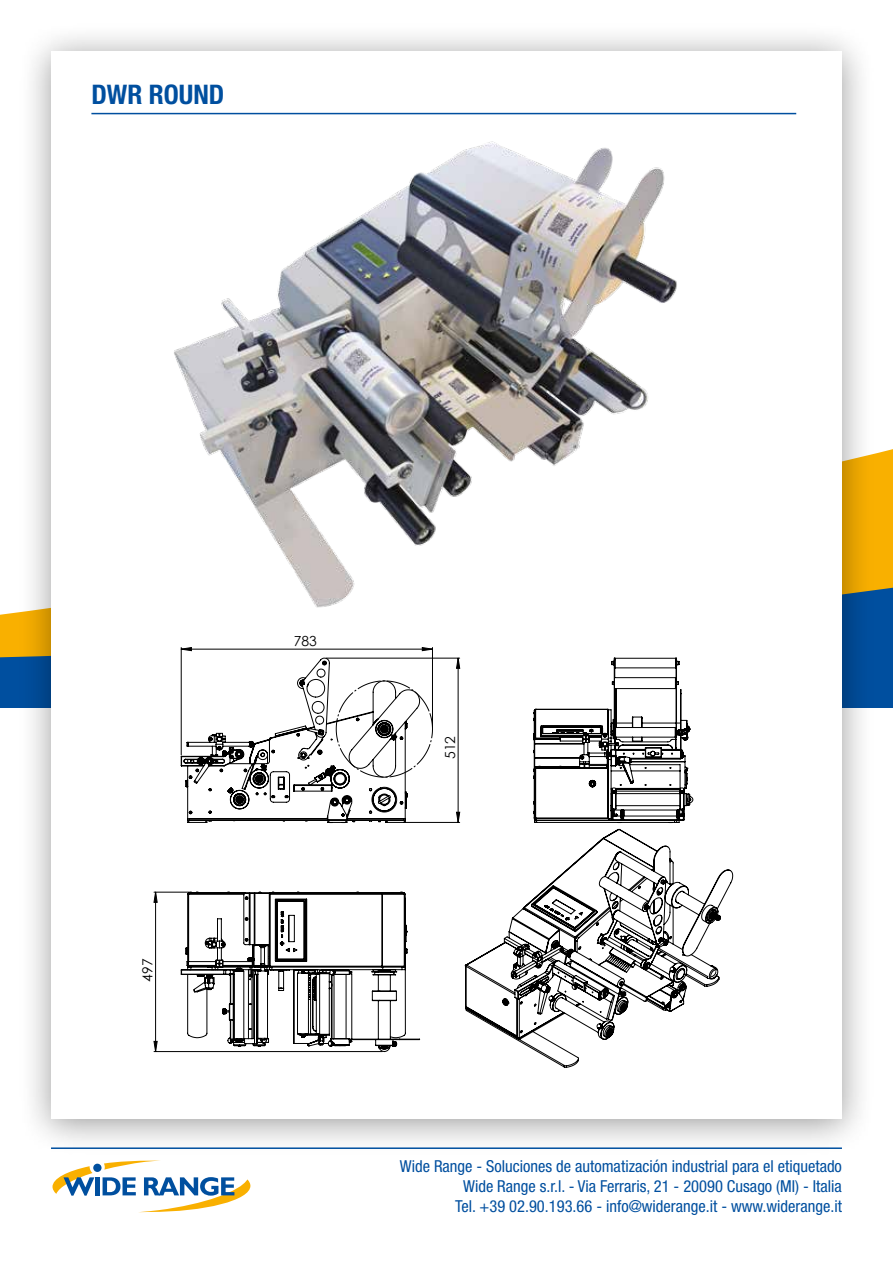
<style>
.page{position:relative;width:893px;height:1263px;background:#fff}
.page>*{position:absolute;margin:0;border:0;box-sizing:border-box;transform-origin:0 0}
.t1{font:700 condensed 27px "Helvetica Neue LT Std";color:#004f9f}
.t2{font:condensed 16.5px/19.8px "Helvetica Neue LT Std";color:#004f9f;text-align:right}
.t3{font:13.95px "Century Gothic";color:#000}
</style>
<div class="page">
<svg style="left:0;top:449px;width:893px;height:218px"></svg>
<div style="left:17px;top:22px;width:858px;height:1134px;background:#000;opacity:.4"></div>
<div style="left:51px;top:51px;width:791px;height:1067px;background:#fff"></div>
<hr style="left:91px;top:113px;width:705px;height:1px;background:#004f9f">
<hr style="left:406px;top:822px;width:54px;height:1px;background:#000">
<hr style="left:326px;top:658px;width:134px;height:1px;background:#000">
<hr style="left:432px;top:647px;width:1px;height:80px;background:#000">
<hr style="left:181px;top:647px;width:1px;height:108px;background:#000">
<hr style="left:154px;top:892px;width:35px;height:1px;background:#000">
<hr style="left:154px;top:1051px;width:228px;height:1px;background:#000">
<hr style="left:136px;top:1084px;width:603px;height:1px;background:#c0c0c0">
<hr style="left:136px;top:625px;width:1px;height:448px;background:#c0c0c0">
<hr style="left:753px;top:625px;width:1px;height:448px;background:#c0c0c0">
<hr style="left:136px;top:625px;width:603px;height:1px;background:#c0c0c0">
<hr style="left:136px;top:1076px;width:603px;height:1px;background:#c0c0c0">
<hr style="left:745px;top:625px;width:1px;height:448px;background:#c0c0c0">
<svg style="left:456px;top:658px;width:4px;height:165px"></svg>
<svg style="left:181px;top:647px;width:252px;height:4px"></svg>
<svg style="left:154px;top:892px;width:3px;height:160px"></svg>
<svg style="left:181px;top:658px;width:252px;height:165px"></svg>
<svg style="left:533px;top:658px;width:160px;height:165px"></svg>
<svg style="left:181px;top:891px;width:239px;height:161px"></svg>
<svg style="left:465px;top:829px;width:268px;height:239px"></svg>
<img style="left:174px;top:141px;width:503px;height:467px">
<hr style="left:51px;top:1147px;width:791px;height:2px;background:#004f9f">
<svg style="left:104px;top:1160px;width:56px;height:9px"></svg>
<svg style="left:53px;top:1166px;width:41px;height:30px"></svg>
<div style="left:95px;top:1177px;width:5px;height:18px;background:#004f9f"></div>
<svg style="left:103px;top:1177px;width:147px;height:35px"></svg>
<div style="left:93px;top:1164px;width:9px;height:8px;background:#004f9f;border-radius:50%"></div>
<h1 class="t1" style="left:91px;top:78px;width:135px">DWR ROUND</h1>
<p class="t3" style="left:138px;top:982px;width:25px;rotate:-90deg">497</p>
<p class="t3" style="left:294px;top:631px;width:25px">783</p>
<p class="t3" style="left:440px;top:759px;width:25px;rotate:-90deg">512</p>
<p class="t2" style="left:400px;top:1156px;width:444px">Wide Range - Soluciones de automatización industrial para el etiquetado<br>Wide Range s.r.l. - Via Ferraris, 21 - 20090 Cusago (MI) - Italia<br>Tel. +39 02.90.193.66 - info@widerange.it - www.widerange.it</p>
</div>
